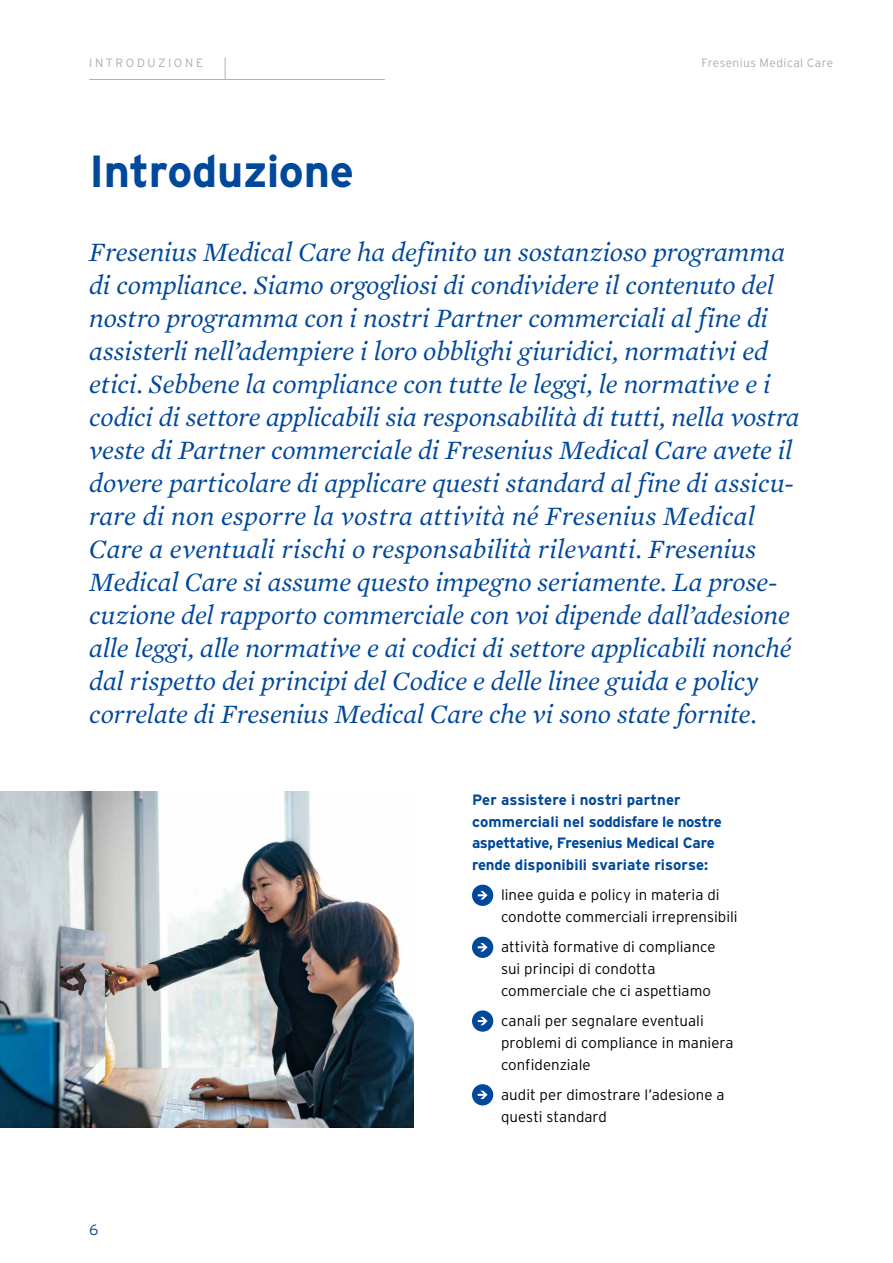
<style>
.page{position:relative;width:893px;height:1263px;background:#fff}
.page>*{position:absolute;margin:0;border:0;box-sizing:border-box;transform-origin:0 0}
.t1{font:700 45px "Interstate";letter-spacing:-.015em;color:#00489a}
.t2{font:italic 27px/33px "Mercury Text G1";letter-spacing:-.005em;color:#00489a}
.t3{font:300 15px/21.8px "Interstate";letter-spacing:.005em;color:#000}
.t4{font:700 15px/21.8px "Interstate";letter-spacing:-.005em;color:#00489a}
.t5{font:300 15px "Interstate";color:#00489a}
.t6{font:300 12px "Interstate";letter-spacing:.035em;color:#b5aba1}
.t7{font:300 12px "Interstate";letter-spacing:.22em;color:#b5aba1}
</style>
<div class="page">
<div style="left:472px;top:885px;width:21px;height:21px;background:#00489a;border-radius:50%"></div>
<svg style="left:478px;top:891px;width:9px;height:8px"></svg>
<div style="left:472px;top:937px;width:21px;height:21px;background:#00489a;border-radius:50%"></div>
<svg style="left:478px;top:943px;width:9px;height:8px"></svg>
<div style="left:472px;top:1010px;width:21px;height:22px;background:#00489a;border-radius:50%"></div>
<svg style="left:478px;top:1017px;width:9px;height:8px"></svg>
<div style="left:472px;top:1084px;width:21px;height:21px;background:#00489a;border-radius:50%"></div>
<svg style="left:478px;top:1090px;width:9px;height:9px"></svg>
<img style="left:0;top:791px;width:413px;height:336px">
<hr style="left:89px;top:79px;width:296px;height:1px;background:#b3b2b2">
<svg style="left:225px;top:57px;width:1px;height:22px"></svg>
<p class="t7" style="left:89px;top:56px;width:115px">INTRODUZIONE</p>
<p class="t6" style="left:702px;top:56px;width:133px">Fresenius Medical Care</p>
<h1 class="t1" style="left:89px;top:146px;width:266px">Introduzione</h1>
<p class="t2" style="left:89px;top:235px;width:712px">Fresenius Medical Care ha definito un sostanzioso programma di compliance. Siamo orgogliosi di condividere il contenuto del nostro programma con i nostri Partner commerciali al fine di assisterli nell’adempiere i loro obblighi giuridici, normativi ed etici. Sebbene la compliance con tutte le leggi, le normative e i codici di settore applicabili sia responsabilità di tutti, nella vostra veste di Partner commerciale di Fresenius Medical Care avete il dovere particolare di applicare questi standard al fine di assicu&shy;rare di non esporre la vostra attività né Fresenius Medical Care a eventuali rischi o responsabilità rilevanti. Fresenius Medical Care si assume questo impegno seriamente. La prose&shy;cuzione del rapporto commerciale con voi dipende dall’adesione alle leggi, alle normative e ai codici di settore applicabili nonché dal rispetto dei principi del Codice e delle linee guida e policy correlate di Fresenius Medical Care che vi sono state fornite.</p>
<p class="t5" style="left:89px;top:1222px;width:11px">6</p>
<p class="t4" style="left:472px;top:789px;width:251px">Per assistere i nostri partner commerciali nel soddisfare le nostre aspettative, Fresenius Medical Care rende disponibili svariate risorse:</p>
<p class="t3" style="left:501px;top:884px;width:238px">linee guida e policy in materia di condotte commerciali irreprensibili</p>
<p class="t3" style="left:501px;top:936px;width:216px">attività formative di compliance sui principi di condotta commerciale che ci aspettiamo</p>
<p class="t3" style="left:501px;top:1010px;width:234px">canali per segnalare eventuali problemi di compliance in maniera confidenziale</p>
<p class="t3" style="left:501px;top:1084px;width:225px">audit per dimostrare l’adesione a questi standard</p>
</div>
